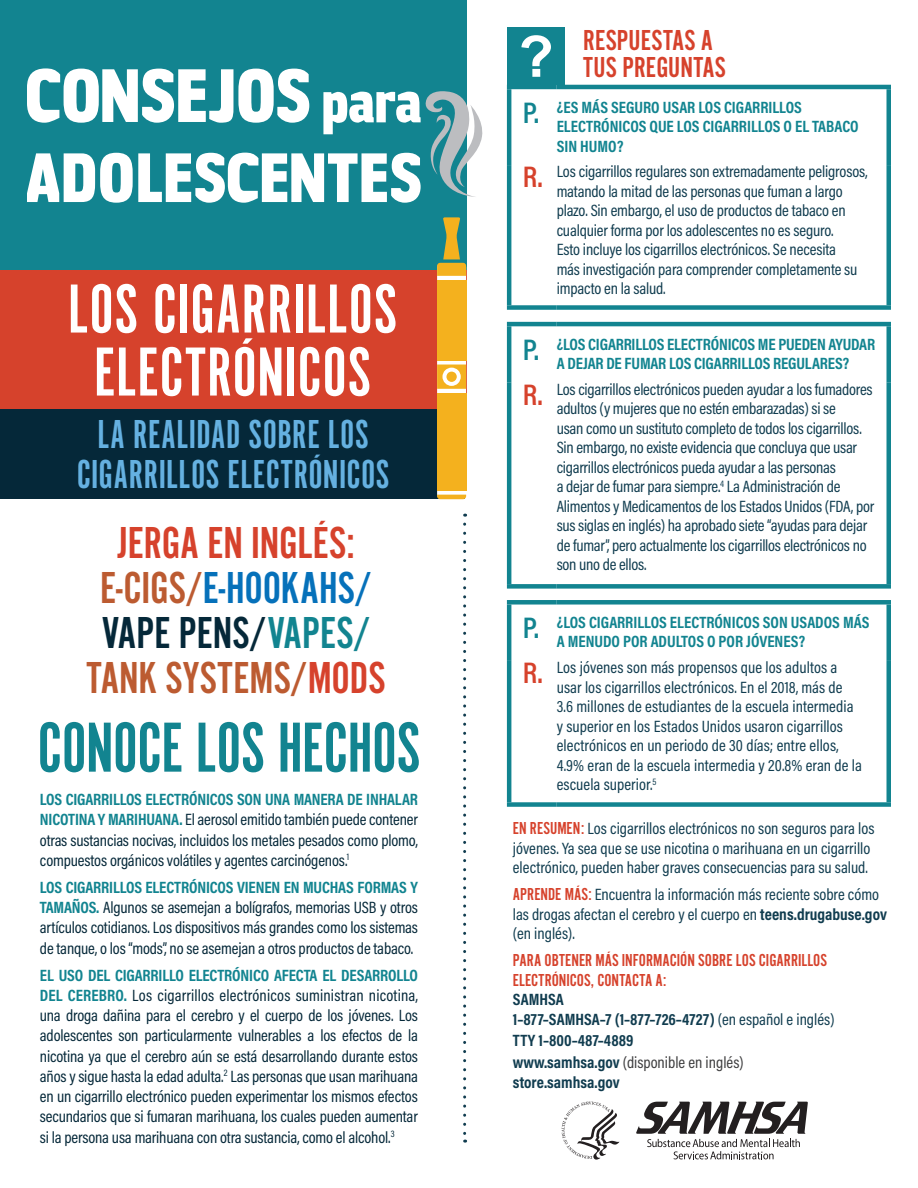
<style>
.page{position:relative;width:918px;height:1188px;background:#fff}
.page>*{position:absolute;margin:0;border:0;box-sizing:border-box;transform-origin:0 0}
.t1{font:73.5px "Alternate Got No 1 D";letter-spacing:-.01em;color:#128490}
.t2{font:72px/63px "Alternate Got No 1 D";letter-spacing:.01em;color:#fff;text-align:center}
.t3{font:700 57.6px "Arial";color:#fff}
.t4{font:46.5px/45px "Alternate Got No 2 D";color:#bc5b31;text-align:center}
.t5{font:42px/39px "Alternate Got No 1 D";letter-spacing:.01em;color:#65b1e1;text-align:center}
.t6{font:30px/27px "Alternate Got No 2 D";letter-spacing:.005em;color:#d6422c}
.t7{font:18px/19.5px "Alternate Got No 2 D";color:#d6422c}
.t8{font:16.5px/19.5px "Acumin Pro Cond";letter-spacing:-.01em;color:#103c4f}
.t9{font:16.5px/20.2px "Acumin Pro Cond";letter-spacing:-.01em;color:#052839;text-align:justify}
.t10{font:700 16.5px/19.5px "Acumin Pro Cond";letter-spacing:-.005em;color:#128490}
.t11{font:700 16.5px "Acumin Pro Cond";color:#103c4f}
.t12{font:16.5px "Acumin Pro Cond";color:#3e3e3f}
.s1{color:#d6422c}
.s2{color:#0671ba}
.s3{color:#052839}
.s4{color:#128490}
.s5{font-weight:700;color:#128490}
.s6{font-weight:600;font-size:30px}
.s7{font-weight:600;font-size:30px;color:#d6422c}
.s8{font-family:"Alternate Got No 2 D";font-size:18px;color:#d6422c}
.s9{font-weight:700}
.s10{font-weight:400}
.s11{font-weight:700;color:#103c4f}
</style>
<div class="page">
<div style="left:0;top:0;width:466px;height:302px;background:#128490"></div>
<div style="left:0;top:408px;width:465px;height:91px;background:#052839"></div>
<div style="left:0;top:270px;width:466px;height:138px;background:#d6422c"></div>
<div style="left:507px;top:27px;width:58px;height:58px;background:#128490"></div>
<svg style="left:463px;top:524px;width:3px;height:619px"></svg>
<hr style="left:507px;top:85px;width:50px;height:4px;background:#128490">
<hr style="left:507px;top:89px;width:4px;height:76px;background:#128490">
<hr style="left:557px;top:85px;width:334px;height:4px;background:#128490">
<div style="left:886px;top:89px;width:5px;height:76px;background:#128490"></div>
<hr style="left:507px;top:165px;width:4px;height:140px;background:#128490">
<div style="left:886px;top:165px;width:5px;height:140px;background:#128490"></div>
<div style="left:507px;top:305px;width:50px;height:5px;background:#128490"></div>
<div style="left:557px;top:305px;width:334px;height:5px;background:#128490"></div>
<hr style="left:507px;top:322px;width:50px;height:4px;background:#128490">
<hr style="left:507px;top:326px;width:4px;height:57px;background:#128490">
<hr style="left:557px;top:322px;width:334px;height:4px;background:#128490">
<div style="left:886px;top:326px;width:5px;height:57px;background:#128490"></div>
<hr style="left:507px;top:383px;width:4px;height:201px;background:#128490">
<div style="left:886px;top:383px;width:5px;height:201px;background:#128490"></div>
<div style="left:507px;top:584px;width:50px;height:5px;background:#128490"></div>
<div style="left:557px;top:584px;width:334px;height:5px;background:#128490"></div>
<div style="left:507px;top:600px;width:50px;height:5px;background:#128490"></div>
<hr style="left:507px;top:605px;width:4px;height:56px;background:#128490">
<div style="left:557px;top:600px;width:334px;height:5px;background:#128490"></div>
<div style="left:886px;top:605px;width:5px;height:56px;background:#128490"></div>
<hr style="left:507px;top:661px;width:4px;height:141px;background:#128490">
<div style="left:886px;top:661px;width:5px;height:141px;background:#128490"></div>
<div style="left:507px;top:802px;width:50px;height:5px;background:#128490"></div>
<div style="left:557px;top:802px;width:334px;height:5px;background:#128490"></div>
<div style="left:437px;top:263px;width:29px;height:236px;background:#fff;border-radius:4px"></div>
<svg style="left:437px;top:495px;width:29px;height:4px"></svg>
<div style="left:437px;top:393px;width:29px;height:98px;background:#f4b11e"></div>
<div style="left:437px;top:280px;width:29px;height:81px;background:#f4b11e"></div>
<svg style="left:437px;top:217px;width:29px;height:59px"></svg>
<svg style="left:437px;top:365px;width:29px;height:24px"></svg>
<svg style="left:27px;top:68px;width:456px;height:135px"></svg>
<svg style="left:636px;top:1102px;width:172px;height:58px"></svg>
<svg style="left:562px;top:1102px;width:57px;height:58px"></svg>
<h1 class="t2" style="left:68px;top:279px;width:331px">LOS CIGARRILLOS<br>ELECTRÓNICOS</h1>
<h2 class="t5" style="left:77px;top:416px;width:314px">LA REALIDAD SOBRE LOS<br>CIGARRILLOS ELECTRÓNICOS</h2>
<p class="t4" style="left:86px;top:521px;width:301px"><span class="s1">JERGA EN INGLÉS:<br></span>E-CIGS/<span class="s2">E-HOOKAHS/<br></span><span class="s3">VAPE PENS/</span><span class="s4">VAPES/<br></span>TANK SYSTEMS/<span class="s1">MODS</span></p>
<h2 class="t1" style="left:37px;top:709px;width:385px">CONOCE LOS HECHOS</h2>
<p class="t9" style="left:40px;top:789px;width:380px"><span class="s5">LOS CIGARRILLOS ELECTRÓNICOS SON UNA MANERA DE INHALAR NICOTINA Y MARIHUANA.</span> El aerosol emitido también puede contener otras sustancias nocivas, incluidos los metales pesados como plomo, compuestos orgánicos volátiles y agentes carcinógenos.<sup>1</sup></p>
<p class="t9" style="left:40px;top:877px;width:380px"><span class="s5">LOS CIGARRILLOS ELECTRÓNICOS VIENEN EN MUCHAS FORMAS Y TAMAÑOS.</span> Algunos se asemejan a bolígrafos, memorias USB y otros artículos cotidianos. Los dispositivos más grandes como los sistemas de tanque, o los “mods”, no se asemejan a otros productos de tabaco.</p>
<p class="t9" style="left:40px;top:964px;width:380px"><span class="s5">EL USO DEL CIGARRILLO ELECTRÓNICO AFECTA EL DESARROLLO DEL CEREBRO.</span> Los cigarrillos electrónicos suministran nicotina, una droga dañina para el cerebro y el cuerpo de los jóvenes. Los adolescentes son particularmente vulnerables a los efectos de la nicotina ya que el cerebro aún se está desarrollando durante estos años y sigue hasta la edad adulta.<sup>2</sup> Las personas que usan marihuana en un cigarrillo electrónico pueden experimentar los mismos efectos secundarios que si fumaran marihuana, los cuales pueden aumentar si la persona usa marihuana con otra sustancia, como el alcohol.<sup>3</sup></p>
<h3 class="t3" style="left:518px;top:19px;width:37px">?</h3>
<p class="t6" style="left:583px;top:27px;width:144px">RESPUESTAS A<br>TUS PREGUNTAS</p>
<p class="t10" style="left:557px;top:97px;width:303px;text-indent:-34px"><span class="s6">P.</span> ¿ES MÁS SEGURO USAR LOS CIGARRILLOS<br>ELECTRÓNICOS QUE LOS CIGARRILLOS O EL TABACO<br>SIN HUMO?</p>
<p class="t8" style="left:557px;top:161px;width:312px;text-indent:-34px"><span class="s7">R.</span> Los cigarrillos regulares son extremadamente peligrosos, matando la mitad de las personas que fuman a largo plazo. Sin embargo, el uso de productos de tabaco en cualquier forma por los adolescentes no es seguro.<br>Esto incluye los cigarrillos electrónicos. Se necesita<br>más investigación para comprender completamente su impacto en la salud.</p>
<p class="t10" style="left:523px;top:334px;width:354px;text-align:center"><span class="s6">P.</span> ¿LOS CIGARRILLOS ELECTRÓNICOS ME PUEDEN AYUDAR<br>A DEJAR DE FUMAR LOS CIGARRILLOS REGULARES?</p>
<p class="t8" style="left:557px;top:379px;width:319px;text-indent:-34px"><span class="s7">R.</span> Los cigarrillos electrónicos pueden ayudar a los fumadores adultos (y mujeres que no estén embarazadas) si se<br>usan como un sustituto completo de todos los cigarrillos.<br>Sin embargo, no existe evidencia que concluya que usar cigarrillos electrónicos pueda ayudar a las personas<br>a dejar de fumar para siempre.<sup>4</sup> La Administración de Alimentos y Medicamentos de los Estados Unidos (FDA, por sus siglas en inglés) ha aprobado siete “ayudas para dejar de fumar”, pero actualmente los cigarrillos electrónicos no son uno de ellos.</p>
<p class="t10" style="left:557px;top:612px;width:314px;text-indent:-34px"><span class="s6">P.</span> ¿LOS CIGARRILLOS ELECTRÓNICOS SON USADOS MÁS<br>A MENUDO POR ADULTOS O POR JÓVENES?</p>
<p class="t8" style="left:557px;top:657px;width:307px;text-indent:-34px"><span class="s7">R.</span> Los jóvenes son más propensos que los adultos a usar los cigarrillos electrónicos. En el 2018, más de 3.6 millones de estudiantes de la escuela intermedia y superior en los Estados Unidos usaron cigarrillos electrónicos en un periodo de 30 días; entre ellos, 4.9% eran de la escuela intermedia y 20.8% eran de la escuela superior.<sup>5</sup></p>
<p class="t8" style="left:513px;top:818px;width:363px"><span class="s8">EN RESUMEN:</span> Los cigarrillos electrónicos no son seguros para los jóvenes. Ya sea que se use nicotina o marihuana en un cigarrillo electrónico, pueden haber graves consecuencias para su salud.</p>
<p class="t8" style="left:513px;top:884px;width:376px"><span class="s8">APRENDE MÁS:</span> Encuentra la información más reciente sobre cómo las drogas afectan el cerebro y el cuerpo en <span class="s9">teens.drugabuse.gov </span>(en inglés).</p>
<p class="t7" style="left:513px;top:951px;width:316px">PARA OBTENER MÁS INFORMACIÓN SOBRE LOS CIGARRILLOS<br>ELECTRÓNICOS, CONTACTA A:</p>
<p class="t11" style="left:513px;top:988px;width:52px">SAMHSA</p>
<p class="t11" style="left:513px;top:1008px;width:323px">1–877–SAMHSA–7 (1–877–726–4727) <span class="s10">(en español e inglés)</span></p>
<p class="t11" style="left:513px;top:1030px;width:122px">TTY 1–800–487–4889</p>
<p class="t12" style="left:513px;top:1052px;width:232px"><span class="s11">www.samhsa.gov</span> (disponible en inglés)</p>
<p class="t11" style="left:513px;top:1071px;width:108px">store.samhsa.gov</p>
</div>
